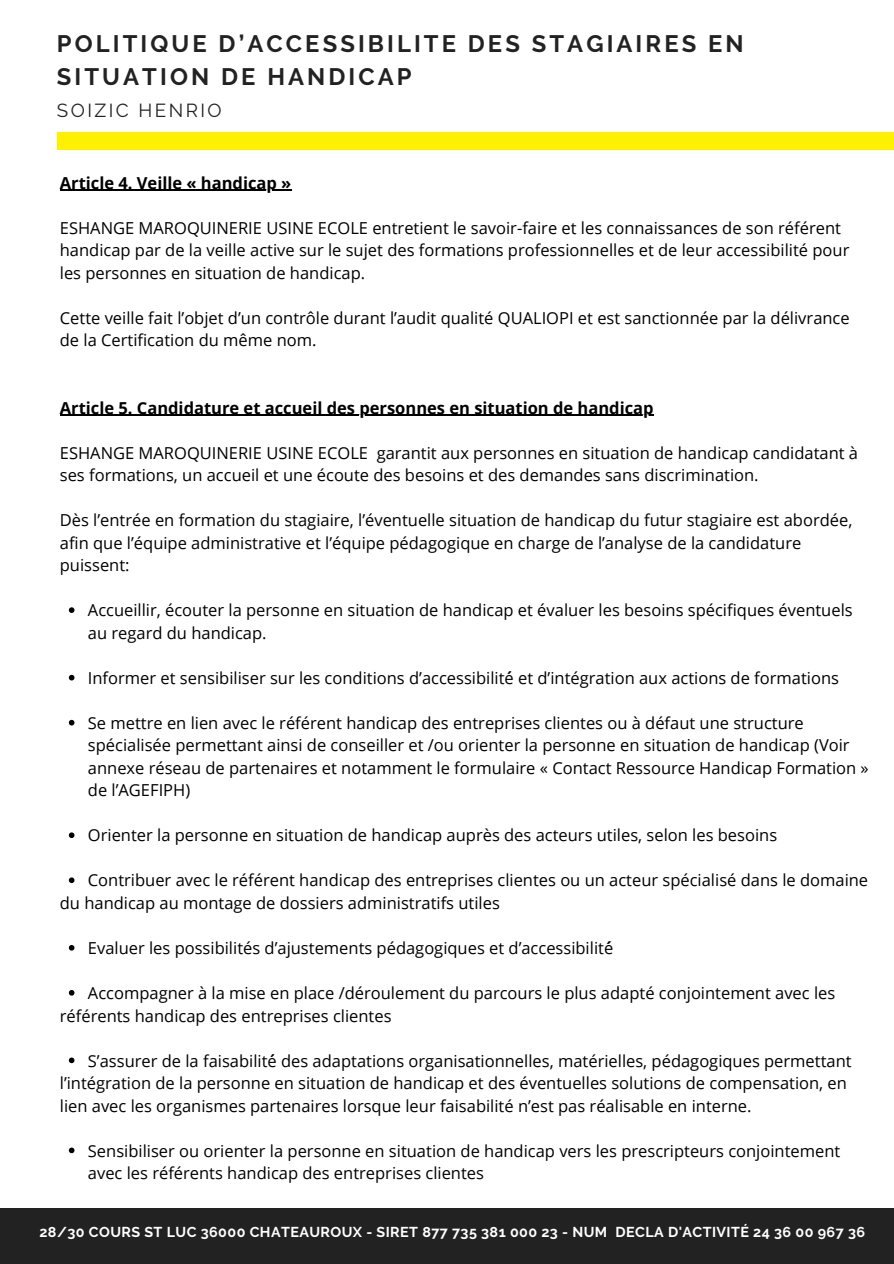
<style>
.page{position:relative;width:894px;height:1264px;background:#fff}
.page>*{position:absolute;margin:0;border:0;box-sizing:border-box;transform-origin:0 0}
.t1{font:700 23.7px/32.7px "Raleway";letter-spacing:.13em;color:#222}
.t2{font:18.75px "Raleway";letter-spacing:.13em;color:#222}
.t3{font:16.5px/22.5px "Open Sans";color:#000}
.t4{font:700 16.5px "Open Sans";color:#000}
.t5{font:700 14.25px "Raleway";letter-spacing:.03em;color:#fff}
</style>
<div class="page">
<div style="left:57px;top:132px;width:836px;height:17px;background:#fef001"></div>
<div style="left:0;top:1208px;width:893px;height:55px;background:#222"></div>
<hr style="left:60px;top:190px;width:231px;height:1px;background:#000">
<hr style="left:60px;top:415px;width:593px;height:1px;background:#000">
<svg style="left:69px;top:607px;width:5px;height:6px"></svg>
<svg style="left:69px;top:675px;width:5px;height:5px"></svg>
<svg style="left:69px;top:720px;width:5px;height:5px"></svg>
<svg style="left:69px;top:832px;width:5px;height:6px"></svg>
<svg style="left:69px;top:877px;width:5px;height:6px"></svg>
<svg style="left:69px;top:945px;width:5px;height:5px"></svg>
<svg style="left:69px;top:990px;width:5px;height:5px"></svg>
<svg style="left:69px;top:1057px;width:5px;height:6px"></svg>
<svg style="left:69px;top:1147px;width:5px;height:6px"></svg>
<h1 class="t1" style="left:57px;top:28px;width:688px">POLITIQUE D’ACCESSIBILITE DES STAGIAIRES EN<br>SITUATION DE HANDICAP</h1>
<p class="t2" style="left:57px;top:100px;width:166px">SOIZIC HENRIO</p>
<p class="t4" style="left:60px;top:171px;width:233px">Article 4. Veille « handicap »</p>
<p class="t3" style="left:60px;top:216px;width:790px">ESHANGE MAROQUINERIE USINE ECOLE entretient le savoir-faire et les connaissances de son référent handicap par de la veille active sur le sujet des formations professionnelles et de leur accessibilité pour les personnes en situation de handicap.</p>
<p class="t3" style="left:60px;top:306px;width:791px">Cette veille fait l’objet d’un contrôle durant l’audit qualité QUALIOPI et est sanctionnée par la délivrance de la Certification du même nom.</p>
<p class="t4" style="left:60px;top:396px;width:595px">Article 5. Candidature et accueil des personnes en situation de handicap</p>
<p class="t3" style="left:60px;top:441px;width:799px">ESHANGE MAROQUINERIE USINE ECOLE garantit aux personnes en situation de handicap candidatant à ses formations, un accueil et une écoute des besoins et des demandes sans discrimination.</p>
<p class="t3" style="left:60px;top:508px;width:793px">Dès l’entrée en formation du stagiaire, l’éventuelle situation de handicap du futur stagiaire est abordée, afin que l’équipe administrative et l’équipe pédagogique en charge de l’analyse de la candidature puissent:</p>
<p class="t3" style="left:88px;top:598px;width:766px">Accueillir, écouter la personne en situation de handicap et évaluer les besoins spécifiques éventuels au regard du handicap.</p>
<p class="t3" style="left:88px;top:666px;width:752px">Informer et sensibiliser sur les conditions d’accessibilité́et d’intégration aux actions de formations</p>
<p class="t3" style="left:88px;top:711px;width:782px">Se mettre en lien avec le référent handicap des entreprises clientes ou à défaut une structure spécialisée permettant ainsi de conseiller et /ou orienter la personne en situation de handicap (Voir annexe réseau de partenaires et notamment le formulaire « Contact Ressource Handicap Formation » de l’AGEFIPH)</p>
<p class="t3" style="left:88px;top:823px;width:690px">Orienter la personne en situation de handicap auprès des acteurs utiles, selon les besoins</p>
<p class="t3" style="left:60px;top:868px;width:809px;text-indent:28px">Contribuer avec le référent handicap des entreprises clientes ou un acteur spécialisé dans le domaine du handicap au montage de dossiers administratifs utiles</p>
<p class="t3" style="left:88px;top:936px;width:532px">Evaluer les possibilités d’ajustements pédagogiques et d’accessibilité́</p>
<p class="t3" style="left:60px;top:981px;width:776px;text-indent:28px">Accompagner à la mise en place /déroulement du parcours le plus adapté conjointement avec les référents handicap des entreprises clientes</p>
<p class="t3" style="left:60px;top:1048px;width:793px;text-indent:28px">S’assurer de la faisabilité́des adaptations organisationnelles, matérielles, pédagogiques permettant l’intégration de la personne en situation de handicap et des éventuelles solutions de compensation, en lien avec les organismes partenaires lorsque leur faisabilité n’est pas réalisable en interne.</p>
<p class="t3" style="left:88px;top:1138px;width:753px">Sensibiliser ou orienter la personne en situation de handicap vers les prescripteurs conjointement avec les référents handicap des entreprises clientes</p>
<p class="t5" style="left:39px;top:1223px;width:826px">28/30 COURS ST LUC 36000 CHATEAUROUX - SIRET 877 735 381 000 23 - NUM DECLA D'ACTIVITÉ 24 36 00 967 36</p>
</div>
